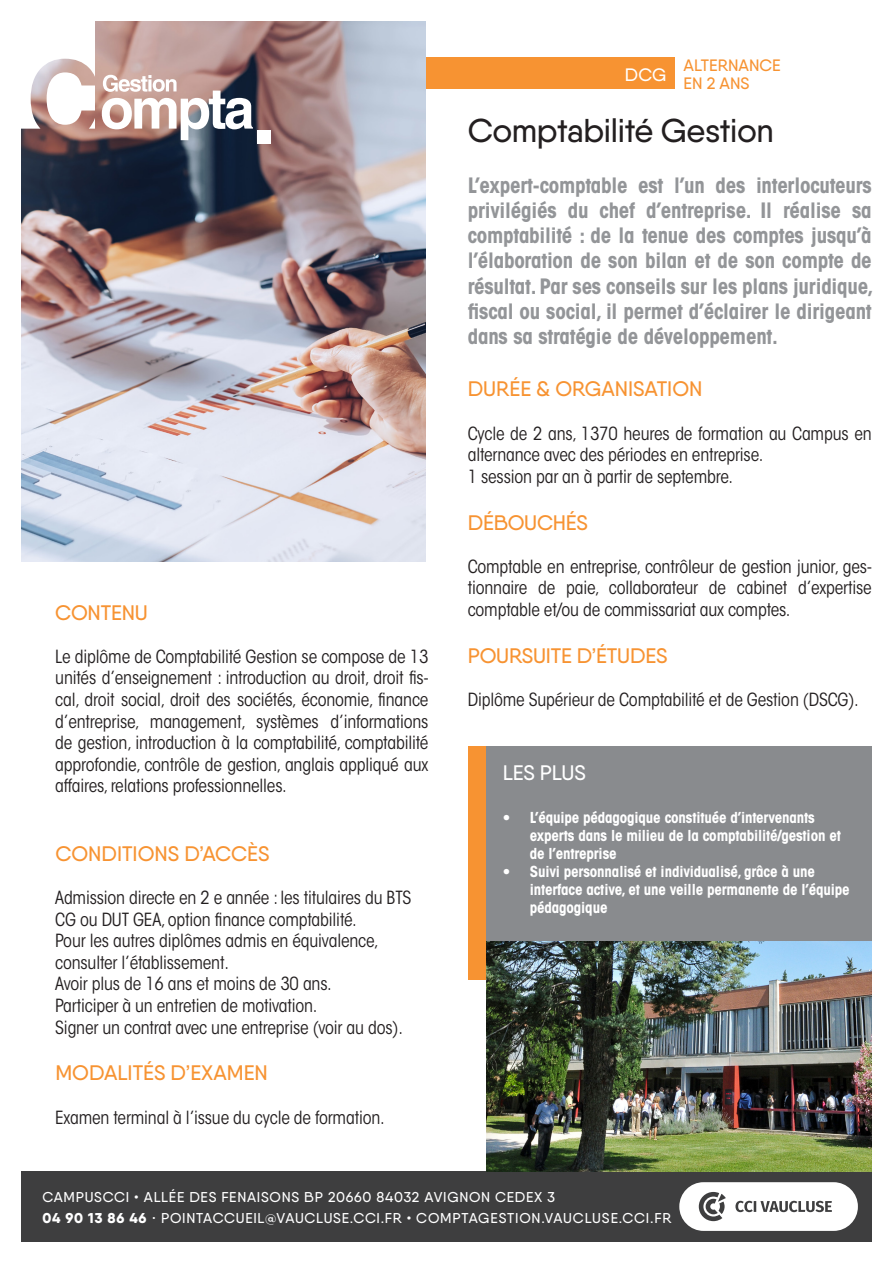
<style>
.page{position:relative;width:893px;height:1263px;background:#fff}
.page>*{position:absolute;margin:0;border:0;box-sizing:border-box;transform-origin:0 0}
.t1{font:500 33px "Qanelas";letter-spacing:-.01em;color:#231f20}
.t2{font:700 condensed 21px/25.2px "ITC Avant Garde Std";letter-spacing:-.01em;color:#939598;text-align:justify}
.t3{font:500 21px "Qanelas";color:#f79332}
.t4{font:500 21px "Qanelas";letter-spacing:-.01em;color:#fff}
.t5{font:condensed 18px/21.6px "ITC Avant Garde Std";letter-spacing:-.01em;color:#231f20}
.t6{font:500 18px "Qanelas";color:#fff}
.t7{font:500 16.5px "Qanelas";color:#f79332}
.t8{font:700 condensed 15px/18px "ITC Avant Garde Std";letter-spacing:-.01em;color:#fff}
.t9{font:500 14.25px "Qanelas";letter-spacing:.05em;color:#fff}
.s1{font-family:"Qanelas Soft DEMO";font-weight:800}
.s2{font-weight:200}
</style>
<div class="page">
<div style="left:486px;top:746px;width:386px;height:421px;background:#898b8e"></div>
<div style="left:468px;top:746px;width:18px;height:234px;background:#f79332"></div>
<div style="left:292px;top:57px;width:383px;height:32px;background:#f79332"></div>
<img style="left:21px;top:21px;width:404px;height:540px">
<div style="left:21px;top:1171px;width:851px;height:71px;background:#3e3e3f"></div>
<svg style="left:679px;top:1182px;width:179px;height:49px"></svg>
<img style="left:486px;top:942px;width:386px;height:229px">
<div style="left:257px;top:131px;width:13px;height:13px;background:#fff"></div>
<svg style="left:102px;top:75px;width:151px;height:65px"></svg>
<svg style="left:21px;top:21px;width:74px;height:108px"></svg>
<p class="t3" style="left:55px;top:599px;width:94px">CONTENU</p>
<p class="t5" style="left:55px;top:645px;width:375px;text-align:justify">Le diplôme de Comptabilité Gestion se compose de 13 unités d’enseignement : introduction au droit, droit fis&shy;cal, droit social, droit des sociétés, économie, finance d’entreprise, management, systèmes d’informations de gestion, introduction à la comptabilité, comptabilité approfondie, contrôle de gestion, anglais appliqué aux affaires, relations professionnelles.</p>
<p class="t3" style="left:55px;top:840px;width:216px">CONDITIONS D’ACCÈS</p>
<p class="t5" style="left:55px;top:887px;width:358px">Admission directe en 2 e année : les titulaires du BTS<br>CG ou DUT GEA, option finance comptabilité.</p>
<p class="t5" style="left:55px;top:930px;width:325px">Pour les autres diplômes admis en équivalence, consulter l’établissement.</p>
<p class="t5" style="left:55px;top:973px;width:278px">Avoir plus de 16 ans et moins de 30 ans.</p>
<p class="t5" style="left:55px;top:995px;width:264px">Participer à un entretien de motivation.</p>
<p class="t5" style="left:55px;top:1016px;width:349px">Signer un contrat avec une entreprise (voir au dos).</p>
<p class="t3" style="left:55px;top:1060px;width:214px">MODALITÉS D’EXAMEN</p>
<p class="t5" style="left:55px;top:1106px;width:331px">Examen terminal à l’issue du cycle de formation.</p>
<p class="t7" style="left:684px;top:55px;width:99px">ALTERNANCE</p>
<p class="t7" style="left:684px;top:73px;width:68px">EN 2 ANS</p>
<p class="t1" style="left:468px;top:110px;width:308px">Comptabilité Gestion</p>
<p class="t2" style="left:468px;top:172px;width:407px">L’expert-comptable est l’un des interlocuteurs privilégiés du chef d’entreprise. Il réalise sa comptabilité : de la tenue des comptes jusqu’à l’élaboration de son bilan et de son compte de résultat. Par ses conseils sur les plans juridique, fiscal ou social, il permet d’éclairer le dirigeant dans sa stratégie de développement.</p>
<p class="t6" style="left:625px;top:63px;width:43px">DCG</p>
<p class="t3" style="left:468px;top:376px;width:236px">DURÉE &amp; ORGANISATION</p>
<p class="t5" style="left:468px;top:422px;width:405px">Cycle de 2 ans, 1370 heures de formation au Campus en alternance avec des périodes en entreprise.</p>
<p class="t5" style="left:468px;top:465px;width:267px">1 session par an à partir de septembre.</p>
<p class="t3" style="left:468px;top:509px;width:122px">DÉBOUCHÉS</p>
<p class="t5" style="left:468px;top:555px;width:405px;text-align:justify">Comptable en entreprise, contrôleur de gestion junior, ges&shy;tionnaire de paie, collaborateur de cabinet d’expertise comptable et/ou de commissariat aux comptes.</p>
<p class="t3" style="left:468px;top:642px;width:201px">POURSUITE D’ÉTUDES</p>
<p class="t5" style="left:468px;top:689px;width:392px">Diplôme Supérieur de Comptabilité et de Gestion (DSCG).</p>
<p class="t4" style="left:503px;top:760px;width:85px">LES PLUS</p>
<p class="t8" style="left:530px;top:809px;width:313px;text-indent:-27px">• L’équipe pédagogique constituée d’intervenants experts dans le milieu de la comptabilité/gestion et de l’entreprise</p>
<p class="t8" style="left:530px;top:863px;width:321px;text-indent:-27px">• Suivi personnalisé et individualisé, grâce à une interface active, et une veille permanente de l’équipe pédagogique</p>
<p class="t9" style="left:43px;top:1188px;width:514px">CAMPUSCCI • ALLÉE DES FENAISONS BP 20660 84032 AVIGNON CEDEX 3</p>
<p class="t9" style="left:43px;top:1209px;width:630px"><span class="s1">04 90 13 86 46</span> <span class="s2">•</span> POINTACCUEIL@VAUCLUSE.CCI.FR • COMPTAGESTION.VAUCLUSE.CCI.FR</p>
</div>
